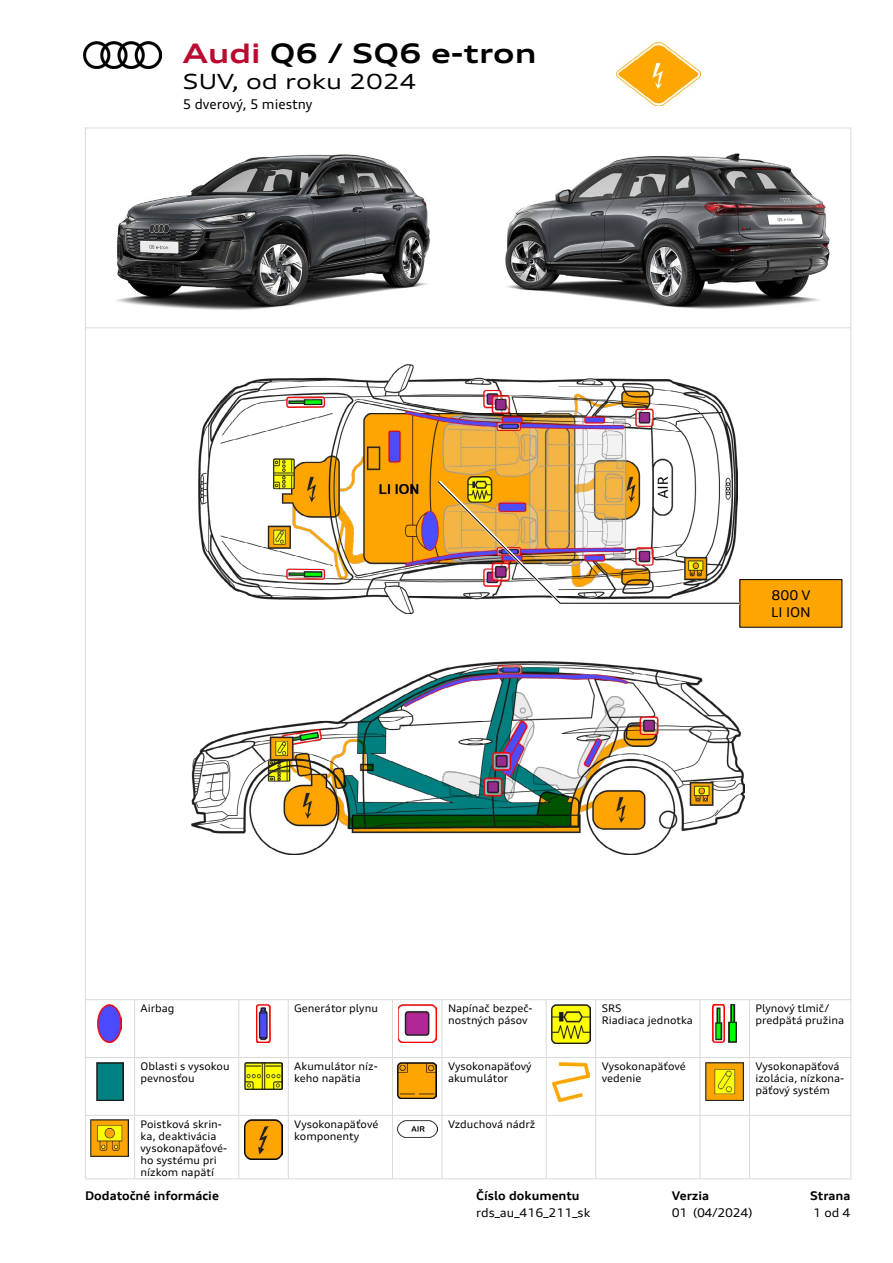
<style>
.page{position:relative;width:893px;height:1263px;background:#fff}
.page>*{position:absolute;margin:0;border:0;box-sizing:border-box;transform-origin:0 0}
.t1{font:700 expanded 27px "Audi Type";color:#000}
.t2{font:expanded 21px "Audi Type";color:#000}
.t3{font:13.5px "Audi Type";color:#000}
.t4{font:13.5px/16.5px "Audi Type Screen";color:#000}
.t5{font:700 12px "Audi Type Screen";color:#000}
.t6{font:12px "Audi Type Screen";color:#000}
.t7{font:10.5px/12px "Audi Type Screen";color:#000}
.s1{color:#bb0a30}
</style>
<div class="page">
<hr style="left:134px;top:1058px;width:1px;height:57px;background:#dadada">
<hr style="left:238px;top:1058px;width:1px;height:57px;background:#dadada">
<hr style="left:288px;top:1058px;width:1px;height:57px;background:#dadada">
<hr style="left:392px;top:1058px;width:1px;height:57px;background:#dadada">
<hr style="left:442px;top:1058px;width:1px;height:57px;background:#dadada">
<hr style="left:546px;top:1058px;width:1px;height:57px;background:#dadada">
<hr style="left:595px;top:1058px;width:1px;height:57px;background:#dadada">
<hr style="left:699px;top:1058px;width:1px;height:57px;background:#dadada">
<hr style="left:749px;top:1058px;width:1px;height:57px;background:#dadada">
<hr style="left:85px;top:999px;width:50px;height:1px;background:#dadada">
<hr style="left:135px;top:999px;width:104px;height:1px;background:#dadada">
<hr style="left:134px;top:1000px;width:1px;height:57px;background:#dadada">
<hr style="left:239px;top:999px;width:49px;height:1px;background:#dadada">
<hr style="left:238px;top:1000px;width:1px;height:57px;background:#dadada">
<hr style="left:288px;top:999px;width:104px;height:1px;background:#dadada">
<hr style="left:288px;top:1000px;width:1px;height:57px;background:#dadada">
<hr style="left:392px;top:999px;width:50px;height:1px;background:#dadada">
<hr style="left:392px;top:1000px;width:1px;height:57px;background:#dadada">
<hr style="left:442px;top:999px;width:104px;height:1px;background:#dadada">
<hr style="left:442px;top:1000px;width:1px;height:57px;background:#dadada">
<hr style="left:546px;top:999px;width:50px;height:1px;background:#dadada">
<hr style="left:546px;top:1000px;width:1px;height:57px;background:#dadada">
<hr style="left:596px;top:999px;width:104px;height:1px;background:#dadada">
<hr style="left:595px;top:1000px;width:1px;height:57px;background:#dadada">
<hr style="left:700px;top:999px;width:49px;height:1px;background:#dadada">
<hr style="left:699px;top:1000px;width:1px;height:57px;background:#dadada">
<hr style="left:749px;top:999px;width:102px;height:1px;background:#dadada">
<hr style="left:749px;top:1000px;width:1px;height:57px;background:#dadada">
<hr style="left:85px;top:1057px;width:50px;height:1px;background:#dadada">
<hr style="left:135px;top:1057px;width:104px;height:1px;background:#dadada">
<hr style="left:239px;top:1057px;width:49px;height:1px;background:#dadada">
<hr style="left:288px;top:1057px;width:104px;height:1px;background:#dadada">
<hr style="left:392px;top:1057px;width:50px;height:1px;background:#dadada">
<hr style="left:442px;top:1057px;width:104px;height:1px;background:#dadada">
<hr style="left:546px;top:1057px;width:50px;height:1px;background:#dadada">
<hr style="left:596px;top:1057px;width:104px;height:1px;background:#dadada">
<hr style="left:700px;top:1057px;width:49px;height:1px;background:#dadada">
<hr style="left:749px;top:1057px;width:102px;height:1px;background:#dadada">
<hr style="left:85px;top:1115px;width:50px;height:1px;background:#dadada">
<hr style="left:135px;top:1115px;width:104px;height:1px;background:#dadada">
<hr style="left:134px;top:1116px;width:1px;height:62px;background:#dadada">
<hr style="left:239px;top:1115px;width:49px;height:1px;background:#dadada">
<hr style="left:238px;top:1116px;width:1px;height:62px;background:#dadada">
<hr style="left:288px;top:1115px;width:104px;height:1px;background:#dadada">
<hr style="left:288px;top:1116px;width:1px;height:62px;background:#dadada">
<hr style="left:392px;top:1115px;width:50px;height:1px;background:#dadada">
<hr style="left:392px;top:1116px;width:1px;height:62px;background:#dadada">
<hr style="left:442px;top:1115px;width:104px;height:1px;background:#dadada">
<hr style="left:442px;top:1116px;width:1px;height:62px;background:#dadada">
<hr style="left:546px;top:1115px;width:50px;height:1px;background:#dadada">
<hr style="left:546px;top:1116px;width:1px;height:62px;background:#dadada">
<hr style="left:596px;top:1115px;width:104px;height:1px;background:#dadada">
<hr style="left:595px;top:1116px;width:1px;height:62px;background:#dadada">
<hr style="left:700px;top:1115px;width:49px;height:1px;background:#dadada">
<hr style="left:699px;top:1116px;width:1px;height:62px;background:#dadada">
<hr style="left:749px;top:1115px;width:102px;height:1px;background:#dadada">
<hr style="left:749px;top:1116px;width:1px;height:62px;background:#dadada">
<hr style="left:85px;top:1178px;width:50px;height:1px;background:#dadada">
<hr style="left:135px;top:1178px;width:104px;height:1px;background:#dadada">
<hr style="left:239px;top:1178px;width:49px;height:1px;background:#dadada">
<hr style="left:288px;top:1178px;width:104px;height:1px;background:#dadada">
<hr style="left:392px;top:1178px;width:50px;height:1px;background:#dadada">
<hr style="left:442px;top:1178px;width:104px;height:1px;background:#dadada">
<hr style="left:546px;top:1178px;width:50px;height:1px;background:#dadada">
<hr style="left:596px;top:1178px;width:104px;height:1px;background:#dadada">
<hr style="left:700px;top:1178px;width:49px;height:1px;background:#dadada">
<hr style="left:749px;top:1178px;width:102px;height:1px;background:#dadada">
<img style="left:98px;top:1004px;width:24px;height:38px">
<img style="left:257px;top:1004px;width:13px;height:38px">
<img style="left:398px;top:1004px;width:38px;height:38px">
<img style="left:551px;top:1004px;width:39px;height:40px">
<img style="left:713px;top:1004px;width:12px;height:39px">
<img style="left:729px;top:1004px;width:8px;height:39px">
<img style="left:96px;top:1062px;width:27px;height:38px">
<img style="left:244px;top:1062px;width:39px;height:27px">
<img style="left:398px;top:1062px;width:39px;height:37px">
<img style="left:552px;top:1062px;width:38px;height:39px">
<img style="left:705px;top:1062px;width:39px;height:38px">
<img style="left:91px;top:1120px;width:38px;height:36px">
<img style="left:244px;top:1120px;width:39px;height:39px">
<img style="left:397px;top:1120px;width:40px;height:18px">
<hr style="left:85px;top:128px;width:765px;height:1px;background:#dadada">
<hr style="left:85px;top:327px;width:765px;height:1px;background:#dadada">
<hr style="left:85px;top:128px;width:1px;height:1050px;background:#dadada">
<hr style="left:850px;top:128px;width:1px;height:1050px;background:#dadada">
<img style="left:198px;top:364px;width:539px;height:250px">
<img style="left:191px;top:661px;width:553px;height:193px">
<div style="left:740px;top:580px;width:102px;height:47px;background:#ffa500"></div>
<div style="left:739px;top:579px;width:103px;height:49px;border:1px solid #000"></div>
<img style="left:435px;top:477px;width:307px;height:129px">
<img style="left:116px;top:154px;width:314px;height:156px">
<img style="left:505px;top:153px;width:325px;height:156px">
<img style="left:617px;top:43px;width:84px;height:62px">
<img style="left:84px;top:41px;width:78px;height:27px">
<h1 class="t1" style="left:183px;top:37px;width:355px"><span class="s1">Audi</span> Q6 / SQ6 e-tron</h1>
<h2 class="t2" style="left:183px;top:68px;width:235px">SUV, od roku 2024</h2>
<p class="t3" style="left:183px;top:96px;width:131px">5 dverový, 5 miestny</p>
<p class="t4" style="left:771px;top:587px;width:41px">800 V<br>LI ION</p>
<p class="t7" style="left:141px;top:1002px;width:36px">Airbag</p>
<p class="t7" style="left:294px;top:1002px;width:85px">Generátor plynu</p>
<p class="t7" style="left:448px;top:1002px;width:86px">Napínač bezpeč&shy;nostných pásov</p>
<p class="t7" style="left:602px;top:1002px;width:93px">SRS<br>Riadiaca jednotka</p>
<p class="t7" style="left:755px;top:1002px;width:90px">Plynový tlmič/ predpätá pružina</p>
<p class="t7" style="left:141px;top:1060px;width:90px">Oblasti s vysokou pevnosťou</p>
<p class="t7" style="left:294px;top:1060px;width:85px">Akumulátor níz&shy;keho napätia</p>
<p class="t7" style="left:448px;top:1060px;width:85px">Vysokonapäťový akumulátor</p>
<p class="t7" style="left:602px;top:1060px;width:86px">Vysokonapäťové vedenie</p>
<p class="t7" style="left:755px;top:1060px;width:90px">Vysokonapäťová izolácia, nízkona&shy;päťový systém</p>
<p class="t7" style="left:141px;top:1118px;width:88px">Poistková skrin&shy;ka, deaktivácia vysokonapäťové&shy;ho systému pri nízkom napätí</p>
<p class="t7" style="left:294px;top:1118px;width:86px">Vysokonapäťové komponenty</p>
<p class="t7" style="left:448px;top:1118px;width:89px">Vzduchová nádrž</p>
<p class="t5" style="left:85px;top:1188px;width:135px">Dodatočné informácie</p>
<p class="t5" style="left:476px;top:1188px;width:105px">Číslo dokumentu</p>
<p class="t6" style="left:476px;top:1205px;width:116px">rds_au_416_211_sk</p>
<p class="t5" style="left:672px;top:1188px;width:39px">Verzia</p>
<p class="t6" style="left:672px;top:1205px;width:82px">01 (04/2024)</p>
<p class="t5" style="left:810px;top:1188px;width:42px">Strana</p>
<p class="t6" style="left:813px;top:1205px;width:39px">1 od 4</p>
</div>
